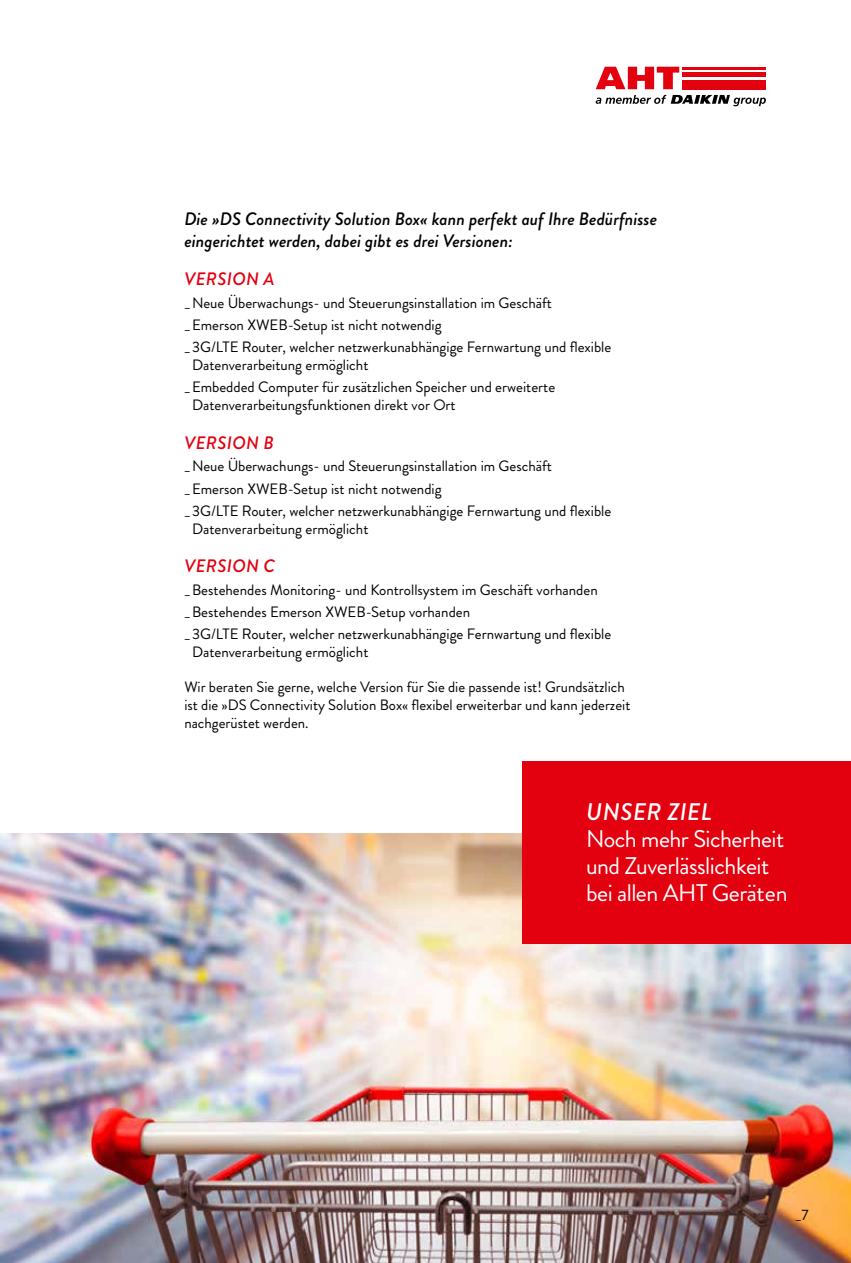
<style>
.page{position:relative;width:851px;height:1263px;background:#fff}
.page>*{position:absolute;margin:0;border:0;box-sizing:border-box;transform-origin:0 0}
.t1{font:24px/27px "Brandon Grotesque";letter-spacing:-.02em;color:#fff}
.t2{font:italic 500 24px "Brandon Grotesque";letter-spacing:.02em;color:#fff}
.t3{font:italic 500 18px/21.6px "Brandon Grotesque";color:#000}
.t4{font:italic 500 18px "Brandon Grotesque";letter-spacing:.02em;color:#e3000f}
.t5{font:15px/22.2px "Brandon Grotesque";color:#000}
</style>
<div class="page">
<img style="left:0;top:833px;width:850px;height:430px">
<div style="left:522px;top:761px;width:328px;height:183px;background:#e3000f"></div>
<svg style="left:595px;top:67px;width:84px;height:22px"></svg>
<hr style="left:682px;top:73px;width:83px;height:4px;background:#e3000f">
<div style="left:682px;top:80px;width:83px;height:9px;background:#e3000f"></div>
<hr style="left:682px;top:67px;width:83px;height:2px;background:#e3000f">
<svg style="left:595px;top:95px;width:170px;height:11px"></svg>
<p class="t3" style="left:184px;top:209px;width:474px">Die »DS Connectivity Solution Box« kann perfekt auf Ihre Bedürfnisse eingerichtet werden, dabei gibt es drei Versionen:</p>
<p class="t4" style="left:184px;top:267px;width:91px">VERSION A</p>
<p class="t5" style="left:184px;top:292px;width:428px">_ Neue Überwachungs- und Steuerungsinstallation im Geschäft<br>_ Emerson XWEB-Setup ist nicht notwendig<br>_ 3G/LTE Router, welcher netzwerkunabhängige Fernwartung und flexible</p>
<p class="t5" style="left:184px;top:354px;width:372px;text-indent:8px">Datenverarbeitung ermöglicht<br>_ Embedded Computer für zusätzlichen Speicher und erweiterte</p>
<p class="t5" style="left:192px;top:394px;width:265px">Datenverarbeitungsfunktionen direkt vor Ort</p>
<p class="t4" style="left:184px;top:430px;width:91px">VERSION B</p>
<p class="t5" style="left:184px;top:455px;width:428px">_ Neue Überwachungs- und Steuerungsinstallation im Geschäft<br>_ Emerson XWEB-Setup ist nicht notwendig<br>_ 3G/LTE Router, welcher netzwerkunabhängige Fernwartung und flexible</p>
<p class="t5" style="left:192px;top:518px;width:178px">Datenverarbeitung ermöglicht</p>
<p class="t4" style="left:184px;top:554px;width:92px">VERSION C</p>
<p class="t5" style="left:184px;top:579px;width:428px">_ Bestehendes Monitoring- und Kontrollsystem im Geschäft vorhanden<br>_ Bestehendes Emerson XWEB-Setup vorhanden<br>_ 3G/LTE Router, welcher netzwerkunabhängige Fernwartung und flexible</p>
<p class="t5" style="left:192px;top:641px;width:178px">Datenverarbeitung ermöglicht</p>
<p class="t5" style="left:184px;top:678px;width:447px;line-height:18px">Wir beraten Sie gerne, welche Version für Sie die passende ist! Grundsätzlich ist die »DS Connectivity Solution Box« flexibel erweiterbar und kann jederzeit nachgerüstet werden.</p>
<h1 class="t2" style="left:586px;top:795px;width:127px">UNSER ZIEL</h1>
<h1 class="t1" style="left:586px;top:826px;width:203px">Noch mehr Sicherheit und Zuverlässlichkeit bei allen AHT Geräten</h1>
<p class="t5" style="left:795px;top:1204px;width:14px">_7</p>
</div>
